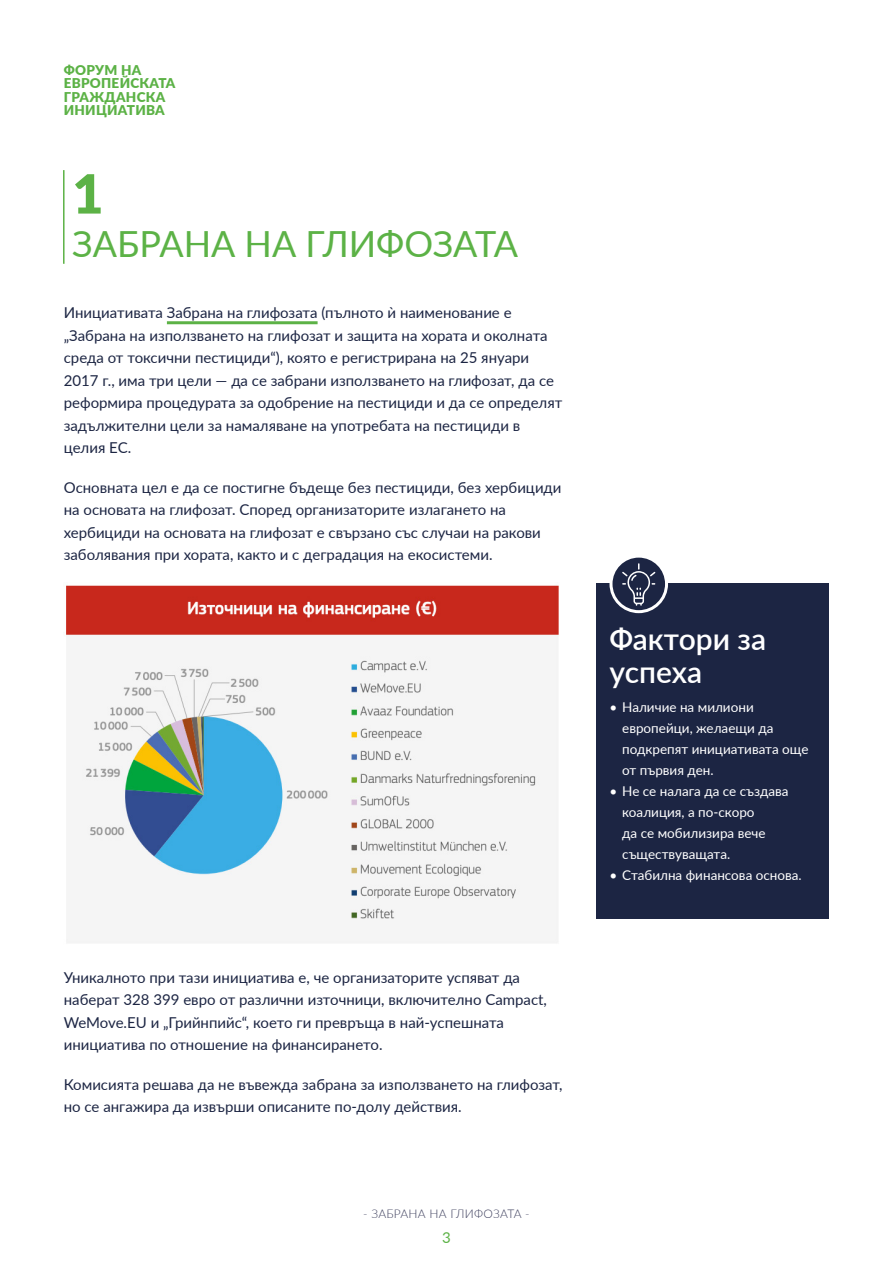
<style>
.page{position:relative;width:893px;height:1263px;background:#fff}
.page>*{position:absolute;margin:0;border:0;box-sizing:border-box;transform-origin:0 0}
.t1{font:900 54px "Lato";color:#5cb246}
.t2{font:36px "Lato";color:#5cb246}
.t3{font:600 30px/33px "Lato";color:#fff}
.t4{font:15px/22.5px "Lato";color:#1c2543}
.t5{font:15px "Lato";color:#5cb246}
.t6{font:13.5px/21px "Lato";color:#fff}
.t7{font:900 13.5px/13.5px "Lato";letter-spacing:.02em;color:#5cb246}
.t8{font:300 12px "Lato";letter-spacing:.02em;color:#3c3e5c}
</style>
<div class="page">
<hr style="left:63px;top:170px;width:2px;height:94px;background:#5cb246">
<hr style="left:167px;top:321px;width:151px;height:3px;background:#5cb246">
<img style="left:66px;top:585px;width:493px;height:358px">
<div style="left:597px;top:583px;width:232px;height:335px;background:#1c2543"></div>
<svg style="left:611px;top:556px;width:55px;height:56px"></svg>
<div style="left:609px;top:555px;width:59px;height:58px;border:3px solid #fff;border-radius:50%"></div>
<svg style="left:622px;top:563px;width:33px;height:43px"></svg>
<p class="t7" style="left:64px;top:62px;width:113px">ФОРУМ НА<br>ЕВРОПЕЙСКАТА<br>ГРАЖДАНСКА<br>ИНИЦИАТИВА</p>
<h1 class="t1" style="left:72px;top:153px;width:33px">1</h1>
<h2 class="t2" style="left:72px;top:218px;width:447px">ЗАБРАНА НА ГЛИФОЗАТА</h2>
<p class="t4" style="left:64px;top:301px;width:500px">Инициативата Забрана на глифозата (пълното ѝ наименование е „Забрана на използването на глифозат и защита на хората и околната среда от токсични пестициди“), която е регистрирана на 25 януари 2017 г., има три цели — да се забрани използването на глифозат, да се реформира процедурата за одобрение на пестициди и да се определят задължителни цели за намаляване на употребата на пестициди в целия ЕС.</p>
<p class="t4" style="left:64px;top:475px;width:499px">Основната цел е да се постигне бъдеще без пестициди, без хербициди на основата на глифозат. Според организаторите излагането на хербициди на основата на глифозат е свързано със случаи на ракови заболявания при хората, както и с деградация на екосистеми.</p>
<p class="t4" style="left:64px;top:965px;width:485px">Уникалното при тази инициатива е, че организаторите успяват да наберат 328 399 евро от различни източници, включително Cаmpact, WeMove.EU и „Грийнпийс“, което ги превръща в най-успешната инициатива по отношение на финансирането.</p>
<p class="t4" style="left:64px;top:1072px;width:500px">Комисията решава да не въвежда забрана за използването на глифозат, но се ангажира да извърши описаните по-долу действия.</p>
<p class="t8" style="left:363px;top:1206px;width:168px">- ЗАБРАНА НА ГЛИФОЗАТА -</p>
<p class="t5" style="left:442px;top:1227px;width:10px">3</p>
<h3 class="t3" style="left:609px;top:621px;width:158px">Фактори за успеха</h3>
<p class="t6" style="left:622px;top:696px;width:188px;text-indent:-13px">• Наличие на милиони европейци, желаещи да подкрепят инициативата още от първия ден.</p>
<p class="t6" style="left:622px;top:780px;width:168px;text-indent:-13px">• Не се налага да се създава коалиция, а по-скоро<br>да се мобилизира вече съществуващата.</p>
<p class="t6" style="left:609px;top:864px;width:194px">• Стабилна финансова основа.</p>
</div>
